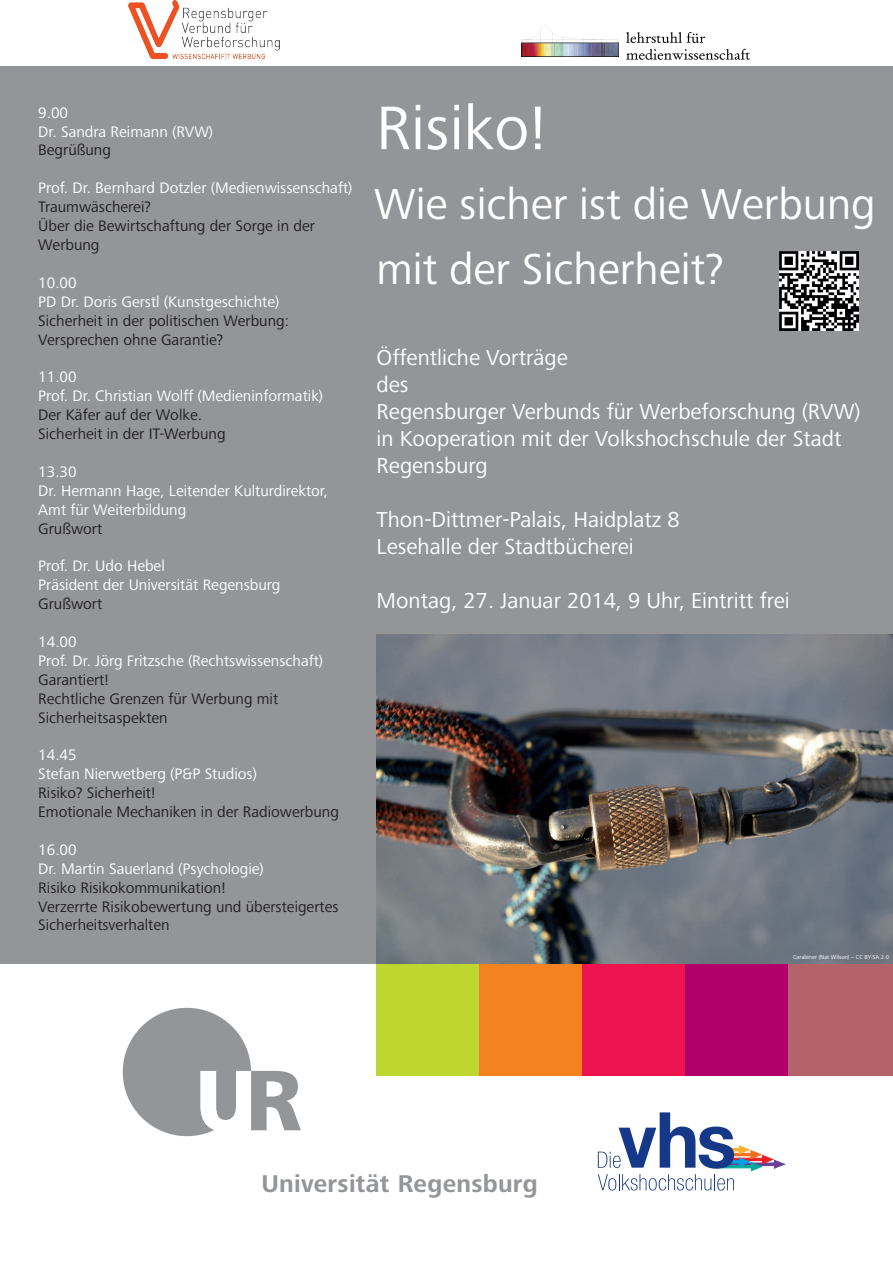
<style>
.page{position:relative;width:893px;height:1263px;background:#fff}
.page>*{position:absolute;margin:0;border:0;box-sizing:border-box;transform-origin:0 0}
.t1{font:63.75px "Frutiger Next LTW1 G";color:#fff}
.t2{font:45px/65.2px "Frutiger Next LTW1 G";color:#fff}
.t3{font:700 25.12px "Frutiger Next LTW1 G";letter-spacing:.01em;color:#939598}
.t4{font:22.5px/27px "Frutiger Next LTW1 G";color:#fff}
.t5{font:15.75px/18.9px "Frutiger Next LTW1 G";color:#231f20}
.t6{font:15.75px/18.9px "Frutiger Next LTW1 G";color:#fff}
.t7{font:6px "Frutiger Next LTW1 G";color:#fff}
</style>
<div class="page">
<div style="left:787px;top:963px;width:106px;height:113px;background:#b5636a"></div>
<div style="left:685px;top:963px;width:102px;height:113px;background:#b0016a"></div>
<div style="left:479px;top:963px;width:103px;height:113px;background:#f58220"></div>
<div style="left:582px;top:963px;width:103px;height:113px;background:#ed1450"></div>
<div style="left:376px;top:963px;width:103px;height:113px;background:#bed630"></div>
<div style="left:0;top:0;width:893px;height:963px;background:#939598"></div>
<img style="left:377px;top:635px;width:516px;height:328px">
<div style="left:123px;top:1008px;width:128px;height:128px;background:#939598;border-radius:50%"></div>
<svg style="left:200px;top:1071px;width:101px;height:61px"></svg>
<div style="left:0;top:0;width:893px;height:65px;background:#fff"></div>
<img style="left:128px;top:1px;width:151px;height:58px">
<img style="left:626px;top:32px;width:124px;height:28px">
<img style="left:779px;top:252px;width:79px;height:79px">
<img style="left:522px;top:25px;width:96px;height:31px">
<svg style="left:598px;top:1112px;width:187px;height:78px"></svg>
<p class="t6" style="left:38px;top:103px;width:176px">9.00<br>Dr. Sandra Reimann (RVW)</p>
<p class="t5" style="left:38px;top:141px;width:74px">Begrüßung</p>
<p class="t6" style="left:38px;top:179px;width:316px">Prof. Dr. Bernhard Dotzler (Medienwissenschaft)</p>
<p class="t5" style="left:38px;top:198px;width:278px">Traumwäscherei?<br>Über die Bewirtschaftung der Sorge in der<br>Werbung</p>
<p class="t6" style="left:38px;top:274px;width:243px">10.00<br>PD Dr. Doris Gerstl (Kunstgeschichte)</p>
<p class="t5" style="left:38px;top:311px;width:252px">Sicherheit in der politischen Werbung:<br>Versprechen ohne Garantie?</p>
<p class="t6" style="left:38px;top:368px;width:286px">11.00<br>Prof. Dr. Christian Wolff (Medieninformatik)</p>
<p class="t5" style="left:38px;top:406px;width:189px">Der Käfer auf der Wolke.<br>Sicherheit in der IT-Werbung</p>
<p class="t6" style="left:38px;top:463px;width:291px">13.30<br>Dr. Hermann Hage, Leitender Kulturdirektor,<br>Amt für Weiterbildung</p>
<p class="t5" style="left:38px;top:519px;width:65px">Grußwort</p>
<p class="t6" style="left:38px;top:557px;width:244px">Prof. Dr. Udo Hebel<br>Präsident der Universität Regensburg</p>
<p class="t5" style="left:38px;top:595px;width:65px">Grußwort</p>
<p class="t6" style="left:38px;top:633px;width:286px">14.00<br>Prof. Dr. Jörg Fritzsche (Rechtswissenschaft)</p>
<p class="t5" style="left:38px;top:670px;width:241px">Garantiert!<br>Rechtliche Grenzen für Werbung mit<br>Sicherheitsaspekten</p>
<p class="t6" style="left:38px;top:746px;width:220px">14.45<br>Stefan Nierwetberg (P&amp;P Studios)</p>
<p class="t5" style="left:38px;top:784px;width:302px">Risiko? Sicherheit!<br>Emotionale Mechaniken in der Radiowerbung</p>
<p class="t6" style="left:38px;top:841px;width:227px">16.00<br>Dr. Martin Sauerland (Psychologie)</p>
<p class="t5" style="left:38px;top:878px;width:302px">Risiko Risikokommunikation!<br>Verzerrte Risikobewertung und übersteigertes<br>Sicherheitsverhalten</p>
<h1 class="t1" style="left:376px;top:91px;width:172px">Risiko!</h1>
<h2 class="t2" style="left:374px;top:173px;width:503px">Wie sicher ist die Werbung mit der Sicherheit?</h2>
<h3 class="t4" style="left:377px;top:345px;width:485px">Öffentliche Vorträge<br>des<br>Regensburger Verbunds für Werbeforschung (RVW) in Kooperation mit der Volkshochschule der Stadt<br>Regensburg</h3>
<h3 class="t4" style="left:377px;top:507px;width:305px">Thon-Dittmer-Palais, Haidplatz 8<br>Lesehalle der Stadtbücherei</h3>
<h3 class="t4" style="left:377px;top:588px;width:415px">Montag, 27. Januar 2014, 9 Uhr, Eintritt frei</h3>
<p class="t7" style="left:793px;top:953px;width:97px">Carabiner (Nat Wilson) – CC BY-SA 2.0</p>
<h3 class="t3" style="left:261px;top:1169px;width:278px">Universität Regensburg</h3>
</div>
